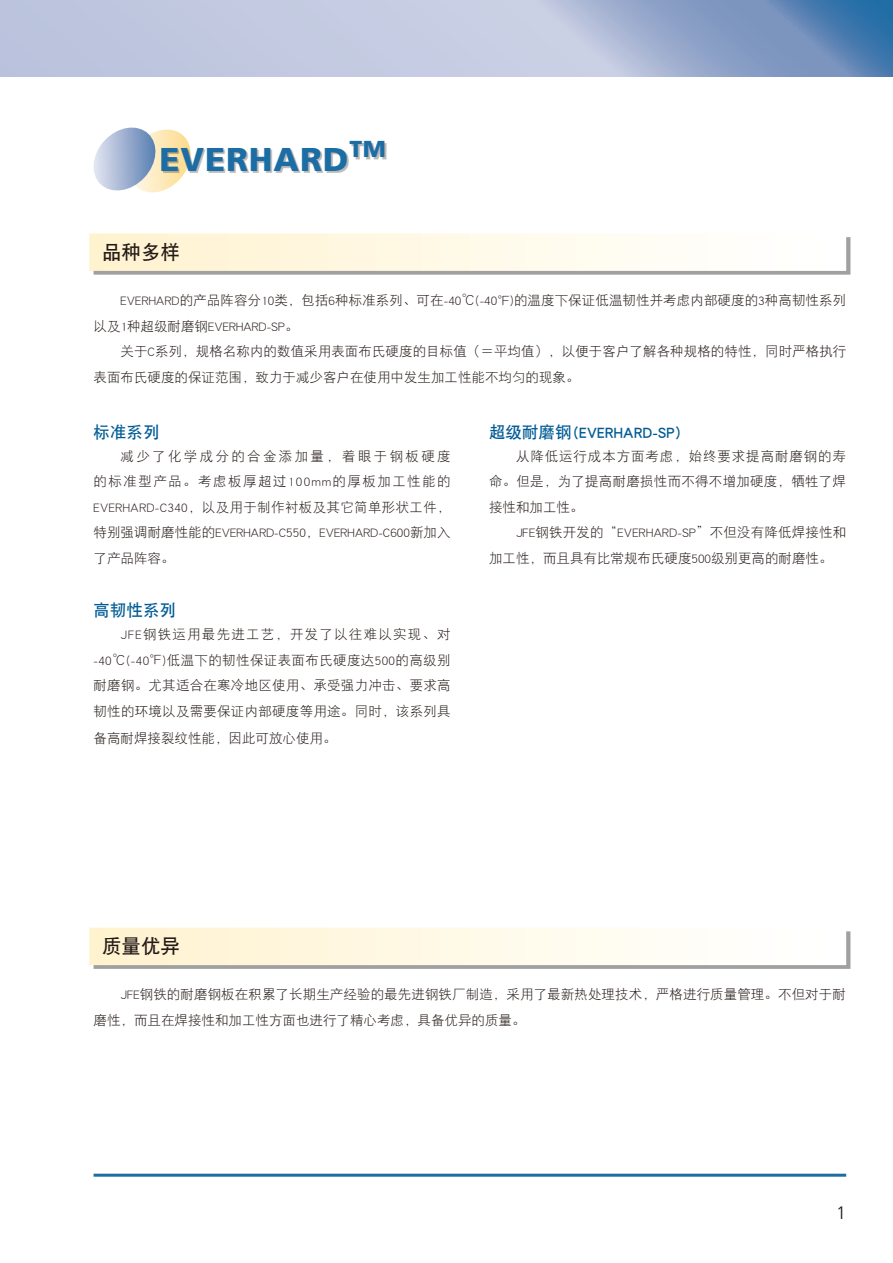
<style>
.page{position:relative;width:893px;height:1263px;background:#fff}
.page>*{position:absolute;margin:0;border:0;box-sizing:border-box;transform-origin:0 0}
.t1{font:900 33px "Frutiger";letter-spacing:.025em;color:#1d6da5}
.t2{font:19.5px "DFP Hei W7 G Bpc EUC H";color:#231916}
.t3{font:300 18px "Frutiger";color:#231916}
.t4{font:16.5px "DFP Hei W7 G Bpc EUC H";color:#005b95}
.t5{font:13.5px/25.5px "DFP Hei W3 G Bpc EUC H";letter-spacing:.005em;color:#231916}
.s1{font-family:"Koz Go Std";font-weight:300;font-size:12px}
</style>
<div class="page">
<svg style="left:93px;top:127px;width:96px;height:66px"></svg>
<hr style="left:94px;top:1174px;width:752px;height:3px;background:#1d6da5">
<svg style="left:0;top:0;width:893px;height:77px;background:#aab9d6"></svg>
<div style="left:94px;top:237px;width:756px;height:38px;background:#a0a0a1"></div>
<div style="left:89px;top:233px;width:757px;height:38px;background:linear-gradient(to right,#fff2cf,#fff)"></div>
<div style="left:94px;top:931px;width:756px;height:38px;background:#a0a0a1"></div>
<div style="left:89px;top:928px;width:757px;height:37px;background:linear-gradient(to right,#fff2cf,#fff)"></div>
<div style="left:163px;top:143px;width:224px;height:30px;background:#231916;opacity:.3"></div>
<h1 class="t1" style="left:159px;top:139px;width:228px">EVERHARD<sup>TM</sup></h1>
<h2 class="t2" style="left:102px;top:242px;width:79px">品种多样</h2>
<p class="t5" style="left:94px;top:287px;width:754px;text-indent:27px">EVERHARD的产品阵容分10类，包括6种标准系列、可在-40℃(-40<span class="s1">℉</span>)的温度下保证低温韧性并考虑内部硬度的3种高韧性系列以及1种超级耐磨钢EVERHARD-SP。</p>
<p class="t5" style="left:94px;top:338px;width:754px;text-indent:27px">关于C系列，规格名称内的数值采用表面布氏硬度的目标值（＝平均值），以便于客户了解各种规格的特性，同时严格执行表面布氏硬度的保证范围，致力于减少客户在使用中发生加工性能不均匀的现象。</p>
<p class="t4" style="left:94px;top:423px;width:67px">标准系列</p>
<p class="t5" style="left:94px;top:443px;width:359px;text-align:justify;text-indent:27px">减少了化学成分的合金添加量，着眼于钢板硬度的标准型产品。考虑板厚超过100mm的厚板加工性能的EVERHARD-C340，以及用于制作衬板及其它简单形状工件，特别强调耐磨性能的EVERHARD-C550，EVERHARD-C600新加入了产品阵容。</p>
<p class="t4" style="left:94px;top:602px;width:84px">高韧性系列</p>
<p class="t5" style="left:94px;top:621px;width:359px;text-align:justify;text-indent:27px">JFE钢铁运用最先进工艺，开发了以往难以实现、对-40℃(-40<span class="s1">℉</span>)低温下的韧性保证表面布氏硬度达500的高级别耐磨钢。尤其适合在寒冷地区使用、承受强力冲击、要求高韧性的环境以及需要保证内部硬度等用途。同时，该系列具</p>
<p class="t5" style="left:94px;top:725px;width:244px">备高耐焊接裂纹性能，因此可放心使用。</p>
<p class="t4" style="left:489px;top:423px;width:193px">超级耐磨钢(EVERHARD-SP)</p>
<p class="t5" style="left:489px;top:443px;width:359px;text-align:justify;text-indent:27px">从降低运行成本方面考虑，始终要求提高耐磨钢的寿命。但是，为了提高耐磨损性而不得不增加硬度，牺牲了焊接性和加工性。</p>
<p class="t5" style="left:489px;top:520px;width:359px;text-indent:27px">JFE钢铁开发的“EVERHARD-SP”不但没有降低焊接性和加工性，而且具有比常规布氏硬度500级别更高的耐磨性。</p>
<h2 class="t2" style="left:102px;top:936px;width:79px">质量优异</h2>
<p class="t5" style="left:94px;top:981px;width:754px;text-indent:27px">JFE钢铁的耐磨钢板在积累了长期生产经验的最先进钢铁厂制造，采用了最新热处理技术，严格进行质量管理。不但对于耐磨性，而且在焊接性和加工性方面也进行了精心考虑，具备优异的质量。</p>
<h3 class="t3" style="left:836px;top:1202px;width:12px">1</h3>
</div>
